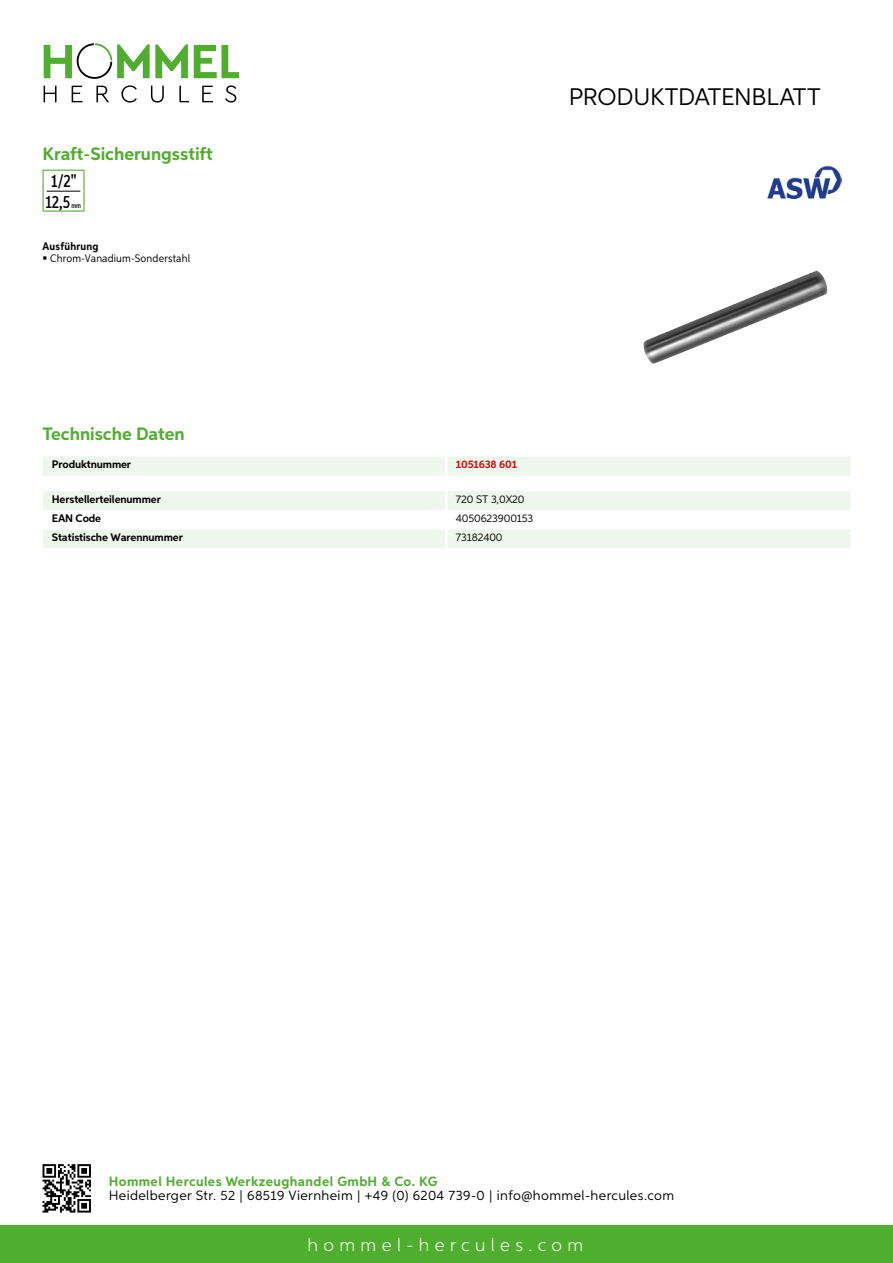
<style>
.page{position:relative;width:893px;height:1263px;background:#fff}
.page>*{position:absolute;margin:0;border:0;box-sizing:border-box;transform-origin:0 0}
.t1{font:24px "Aspira";letter-spacing:-.01em;color:#000}
.t2{font:700 18px "Aspira";color:#50ae2f}
.t3{font:300 18px "Aspira";letter-spacing:.3em;color:#fff}
.t4{font:500 17.85px/20.4px "Aspira XX Nar";color:#000;text-align:center}
.t5{font:13.5px "Aspira";letter-spacing:.03em;color:#000}
.t6{font:700 13.5px "Aspira";letter-spacing:.03em;color:#50ae2f}
.t7{font:700 10.95px "Aspira";letter-spacing:-.01em;color:#000}
.t8{font:10.95px "Aspira";letter-spacing:-.01em;color:#000}
.t9{font:10.95px "Aspira Nar";letter-spacing:.015em;color:#000}
.t10{font:700 10.95px "Aspira";letter-spacing:-.01em;color:#cd1013}
.t11{font:700 10.95px "Aspira Nar";letter-spacing:.02em;color:#000}
.t12{font:500 7.35px "Aspira XX Nar";color:#000}
</style>
<div class="page">
<div style="left:0;top:1226px;width:893px;height:37px;background:#50ae2f"></div>
<svg style="left:43px;top:1164px;width:48px;height:48px"></svg>
<svg style="left:194px;top:45px;width:45px;height:33px"></svg>
<svg style="left:44px;top:43px;width:144px;height:36px"></svg>
<svg style="left:44px;top:86px;width:13px;height:16px"></svg>
<svg style="left:72px;top:86px;width:10px;height:16px"></svg>
<svg style="left:96px;top:86px;width:13px;height:16px"></svg>
<svg style="left:121px;top:85px;width:16px;height:18px"></svg>
<svg style="left:151px;top:86px;width:13px;height:17px"></svg>
<svg style="left:179px;top:86px;width:10px;height:16px"></svg>
<svg style="left:202px;top:86px;width:11px;height:16px"></svg>
<svg style="left:225px;top:85px;width:11px;height:18px"></svg>
<div style="left:43px;top:456px;width:807px;height:20px;background:#eef7eb"></div>
<hr style="left:445px;top:456px;width:3px;height:20px;background:#fff">
<svg style="left:43px;top:491px;width:807px;height:57px"></svg>
<hr style="left:445px;top:529px;width:3px;height:19px;background:#fff">
<svg style="left:43px;top:170px;width:42px;height:42px"></svg>
<hr style="left:47px;top:191px;width:33px;height:1px;background:#000">
<img style="left:643px;top:271px;width:184px;height:93px">
<img style="left:767px;top:166px;width:75px;height:33px">
<h2 class="t2" style="left:43px;top:142px;width:172px">Kraft-Sicherungsstift</h2>
<h3 class="t4" style="left:45px;top:171px;width:33px">1/2"<br>12,5</h3>
<p class="t12" style="left:71px;top:201px;width:11px">mm</p>
<p class="t11" style="left:43px;top:239px;width:58px">Ausführung</p>
<p class="t9" style="left:50px;top:252px;width:141px">Chrom-Vanadium-Sonderstahl</p>
<h1 class="t1" style="left:569px;top:82px;width:253px">Produktdatenblatt</h1>
<h2 class="t2" style="left:43px;top:422px;width:144px">Technische Daten</h2>
<p class="t7" style="left:52px;top:458px;width:81px">Produktnummer</p>
<p class="t10" style="left:456px;top:458px;width:63px">1051638 601</p>
<p class="t7" style="left:52px;top:492px;width:111px">Herstellerteilenummer</p>
<p class="t8" style="left:456px;top:492px;width:70px">720 ST 3,0X20</p>
<p class="t7" style="left:52px;top:512px;width:51px">EAN Code</p>
<p class="t8" style="left:456px;top:512px;width:79px">4050623900153</p>
<p class="t7" style="left:52px;top:531px;width:132px">Statistische Warennummer</p>
<p class="t8" style="left:456px;top:531px;width:48px">73182400</p>
<p class="t6" style="left:109px;top:1172px;width:330px">Hommel Hercules Werkzeughandel GmbH &amp; Co. KG</p>
<p class="t5" style="left:109px;top:1187px;width:567px">Heidelberger Str. 52 | 68519 Viernheim | +49 (0) 6204 739-0 | info@hommel-hercules.com</p>
<h2 class="t3" style="left:307px;top:1234px;width:277px">hommel-hercules.com</h2>
</div>
